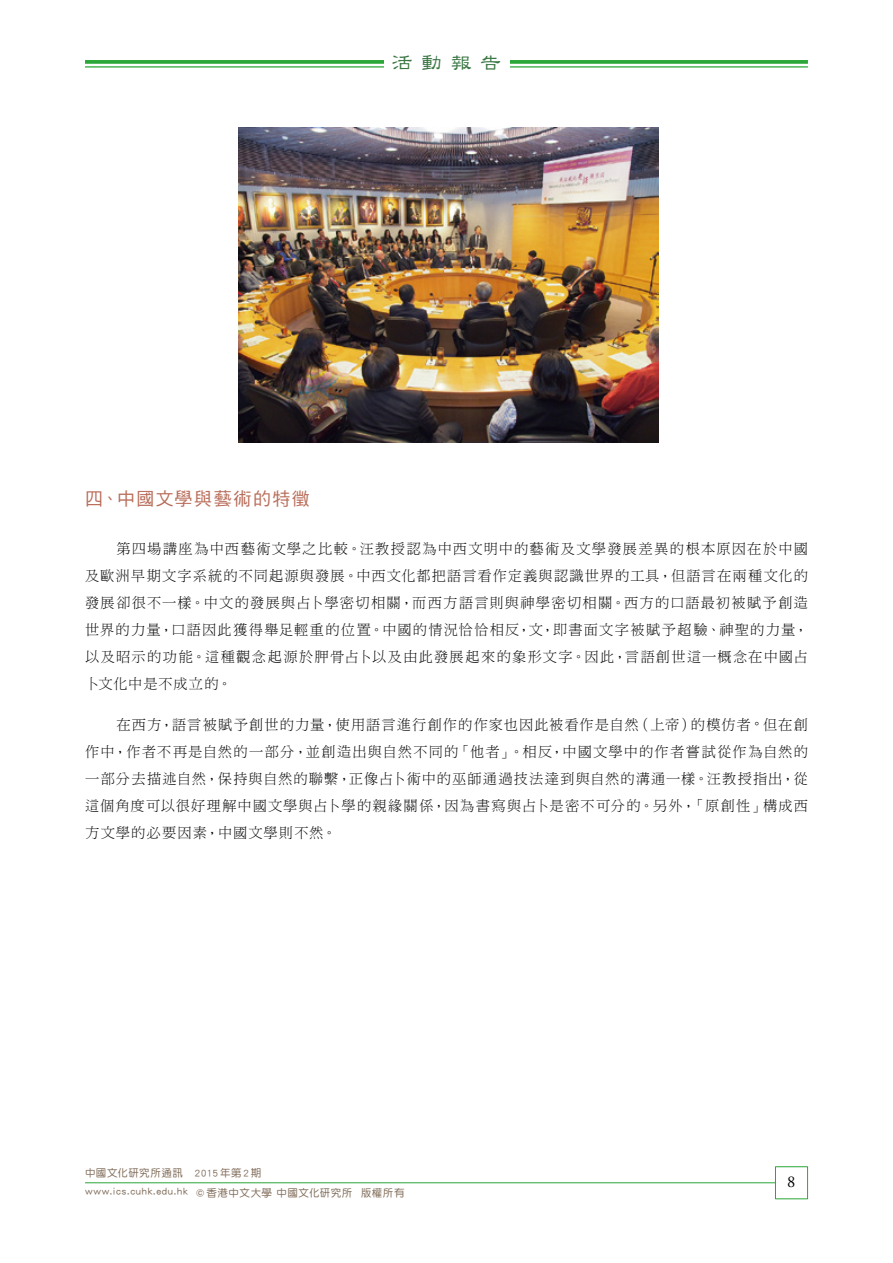
<style>
.page{position:relative;width:893px;height:1263px;background:#fff}
.page>*{position:absolute;margin:0;border:0;box-sizing:border-box;transform-origin:0 0}
.t1{font:21px "DF Li Shu W5 WINP BF";color:#397642}
.t2{font:18px "DF Hei Md HKSCSP U";letter-spacing:.08em;color:#b86d5a}
.t3{font:16.5px "Adobe Garamond Pro";color:#000}
.t4{font:14.25px/27px "DF Ming Lt HKSCS U";letter-spacing:.08em;color:#000;text-align:justify}
.t5{font:10.5px "DF Yuan Md HKP BF";letter-spacing:.055em;color:#816d5a}
.s1{font-family:"Adobe Ming Std";font-weight:300}
</style>
<div class="page">
<div style="left:775px;top:1166px;width:33px;height:33px;background:#fff;border:1px solid #2aa738"></div>
<hr style="left:85px;top:1182px;width:690px;height:1px;background:#2aa738">
<svg style="left:85px;top:60px;width:723px;height:4px;background:#37ac44"></svg>
<hr style="left:85px;top:66px;width:723px;height:2px;background:#2aa738">
<div style="left:384px;top:52px;width:125px;height:23px;background:#fff"></div>
<img style="left:238px;top:128px;width:420px;height:314px">
<h1 class="t1" style="left:392px;top:52px;width:111px">活動報告</h1>
<p class="t2" style="left:85px;top:489px;width:226px">四、中國文學與藝術的特徵</p>
<p class="t4" style="left:85px;top:535px;width:724px;text-indent:32px">第四場講座為中西藝術文學之比較。汪教授認為中西文明中的藝術及文學發展差異的根本原因在於中國及歐洲早期文字系統的不同起源與發展。中西文化都把語言看作定義與認識世界的工具，但語言在兩種文化的發展卻很不一樣。中文的發展與占卜學密切相關，而西方語言則與神學密切相關。西方的口語最初被賦予創造世界的力量，口語因此獲得舉足輕重的位置。中國的情況恰恰相反，文，即書面文字被賦予超驗、神聖的力量，以及昭示的功能。這種觀念起源於胛骨占卜以及由此發展起來的象形文字。因此，言語創世這一概念在中國占卜文化中是不成立的。</p>
<p class="t4" style="left:85px;top:711px;width:724px;text-indent:32px">在西方，語言被賦予創世的力量，使用語言進行創作的作家也因此被看作是自然（上帝）的模仿者<span class="s1">。</span>但在創作中，作者不再是自然的一部分，並創造出與自然不同的「他者」。相反，中國文學中的作者嘗試從作為自然的一部分去描述自然，保持與自然的聯繫，正像占卜術中的巫師通過技法達到與自然的溝通一樣。汪教授指出，從這個角度可以很好理解中國文學與占卜學的親緣關係，因為書寫與占卜是密不可分的。另外，「原創性」構成西方文學的必要因素，中國文學則不然。</p>
<p class="t5" style="left:85px;top:1168px;width:178px">中國文化研究所通訊　2015年第2期</p>
<p class="t5" style="left:85px;top:1186px;width:321px">www.ics.cuhk.edu.hk © 香港中文大學 中國文化研究所 版權所有</p>
<p class="t3" style="left:787px;top:1172px;width:10px">8</p>
</div>
